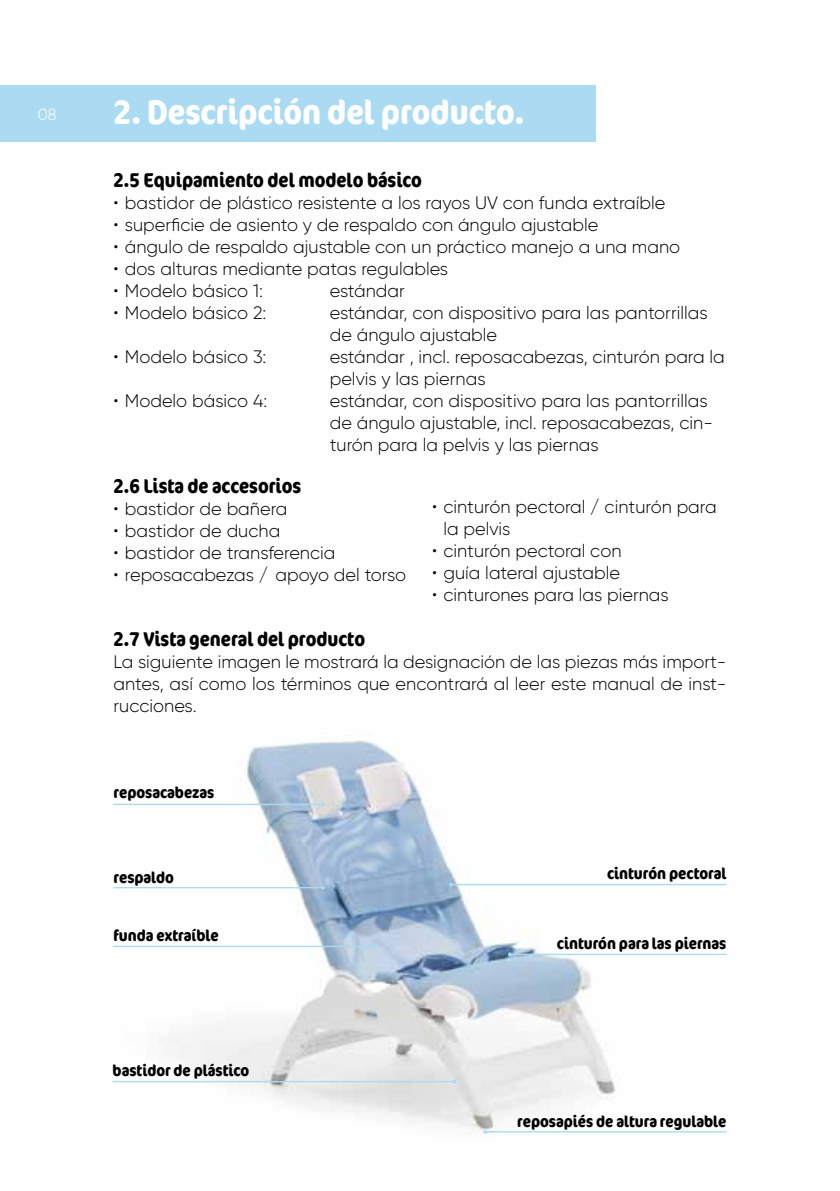
<style>
.page{position:relative;width:840px;height:1191px;background:#fff}
.page>*{position:absolute;margin:0;border:0;box-sizing:border-box;transform-origin:0 0}
.t1{font:700 condensed 34px "Cocon Offc Pro";color:#fff}
.t2{font:700 condensed 20px "Cocon Offc Pro";color:#000}
.t3{font:300 18px/22px "Gilroy";color:#000}
.t4{font:700 condensed 16px "Cocon Offc Pro";color:#000}
.t5{font:300 16px "Gilroy";color:#fff}
</style>
<div class="page">
<div style="left:0;top:85px;width:595px;height:57px;background:#aadbf3"></div>
<img style="left:112px;top:740px;width:602px;height:395px">
<hr style="left:113px;top:803px;width:210px;height:2px;background:#aadbf3">
<svg style="left:321px;top:802px;width:4px;height:4px"></svg>
<hr style="left:113px;top:887px;width:210px;height:1px;background:#aadbf3">
<svg style="left:321px;top:885px;width:4px;height:4px"></svg>
<hr style="left:113px;top:945px;width:263px;height:2px;background:#aadbf3">
<svg style="left:374px;top:944px;width:4px;height:4px"></svg>
<hr style="left:113px;top:1081px;width:341px;height:1px;background:#aadbf3">
<svg style="left:452px;top:1079px;width:4px;height:4px"></svg>
<hr style="left:485px;top:1131px;width:241px;height:1px;background:#aadbf3">
<svg style="left:483px;top:1129px;width:4px;height:4px"></svg>
<hr style="left:509px;top:953px;width:217px;height:2px;background:#aadbf3">
<svg style="left:507px;top:952px;width:4px;height:4px"></svg>
<hr style="left:450px;top:884px;width:276px;height:1px;background:#aadbf3">
<svg style="left:448px;top:882px;width:4px;height:4px"></svg>
<p class="t5" style="left:38px;top:104px;width:20px">08</p>
<h1 class="t1" style="left:113px;top:88px;width:412px">2. Descripción del producto.</h1>
<p class="t2" style="left:113px;top:165px;width:310px">2.5 Equipamiento del modelo básico</p>
<p class="t3" style="left:113px;top:191px;width:553px">• bastidor de plástico resistente a los rayos UV con funda extraíble</p>
<p class="t3" style="left:113px;top:213px;width:486px">• superficie de asiento y de respaldo con ángulo ajustable</p>
<p class="t3" style="left:113px;top:235px;width:568px">• ángulo de respaldo ajustable con un práctico manejo a una mano</p>
<p class="t3" style="left:113px;top:257px;width:336px">• dos alturas mediante patas regulables</p>
<p class="t3" style="left:113px;top:279px;width:151px">• Modelo básico 1:</p>
<p class="t3" style="left:329px;top:279px;width:77px">estándar</p>
<p class="t3" style="left:113px;top:301px;width:154px">• Modelo básico 2:</p>
<p class="t3" style="left:329px;top:301px;width:379px">estándar, con dispositivo para las pantorrillas de ángulo ajustable</p>
<p class="t3" style="left:113px;top:345px;width:154px">• Modelo básico 3:</p>
<p class="t3" style="left:329px;top:345px;width:396px">estándar , incl. reposacabezas, cinturón para la pelvis y las piernas</p>
<p class="t3" style="left:113px;top:389px;width:155px">• Modelo básico 4:</p>
<p class="t3" style="left:329px;top:389px;width:384px">estándar, con dispositivo para las pantorrillas de ángulo ajustable, incl. reposacabezas, cin&shy;turón para la pelvis y las piernas</p>
<p class="t2" style="left:113px;top:471px;width:189px">2.6 Lista de accesorios</p>
<p class="t3" style="left:113px;top:497px;width:175px">• bastidor de bañera</p>
<p class="t3" style="left:113px;top:519px;width:168px">• bastidor de ducha</p>
<p class="t3" style="left:113px;top:541px;width:223px">• bastidor de transferencia</p>
<p class="t3" style="left:113px;top:563px;width:294px">• reposacabezas / apoyo del torso</p>
<p class="t3" style="left:443px;top:495px;width:275px;text-indent:-11px">• cinturón pectoral / cinturón para la pelvis</p>
<p class="t3" style="left:432px;top:539px;width:191px">• cinturón pectoral con</p>
<p class="t3" style="left:432px;top:561px;width:189px">• guía lateral ajustable</p>
<p class="t3" style="left:432px;top:583px;width:238px">• cinturones para las piernas</p>
<p class="t2" style="left:113px;top:624px;width:253px">2.7 Vista general del producto</p>
<p class="t3" style="left:113px;top:650px;width:614px;text-align:justify">La siguiente imagen le mostrará la designación de las piezas más import&shy;antes, así como los términos que encontrará al leer este manual de inst&shy;rucciones.</p>
<p class="t4" style="left:113px;top:781px;width:102px">reposacabezas</p>
<p class="t4" style="left:113px;top:865px;width:62px">respaldo</p>
<p class="t4" style="left:113px;top:924px;width:107px">funda extraíble</p>
<p class="t4" style="left:113px;top:1059px;width:138px">bastidor de plástico</p>
<p class="t4" style="left:606px;top:862px;width:121px">cinturón pectoral</p>
<p class="t4" style="left:556px;top:932px;width:171px">cinturón para las piernas</p>
<p class="t4" style="left:517px;top:1109px;width:210px">reposapiés de altura regulable</p>
</div>
